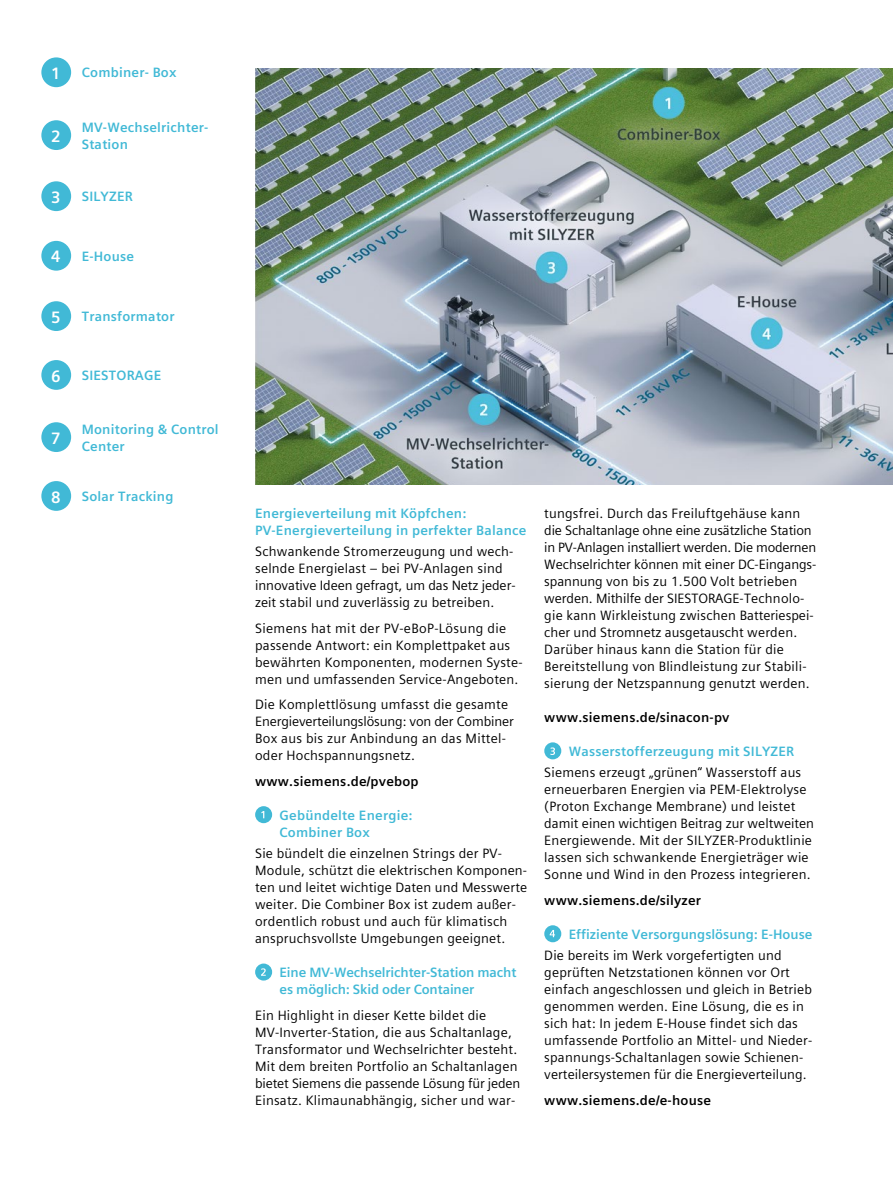
<style>
.page{position:relative;width:893px;height:1191px;background:#fff}
.page>*{position:absolute;margin:0;border:0;box-sizing:border-box;transform-origin:0 0}
.t1{font:700 16.5px "Siemens Sans Global";color:#fff}
.t2{font:13.5px/17px "Siemens Sans Global";letter-spacing:.015em;color:#000}
.t3{font:700 13.5px/17px "Siemens Sans Global";letter-spacing:.015em;color:#41b9d6}
.t4{font:700 13.5px "Siemens Sans Global";letter-spacing:.015em;color:#000}
.t5{font:700 13.5px/17px "Siemens Sans Global";letter-spacing:-.01em;color:#41b9d6}
</style>
<div class="page">
<img style="left:255px;top:68px;width:638px;height:417px">
<div style="left:41px;top:57px;width:30px;height:30px;background:#41b9d6;border-radius:50%"></div>
<div style="left:41px;top:120px;width:30px;height:30px;background:#41b9d6;border-radius:50%"></div>
<div style="left:41px;top:181px;width:30px;height:30px;background:#41b9d6;border-radius:50%"></div>
<div style="left:41px;top:241px;width:30px;height:30px;background:#41b9d6;border-radius:50%"></div>
<div style="left:41px;top:301px;width:30px;height:30px;background:#41b9d6;border-radius:50%"></div>
<div style="left:41px;top:360px;width:30px;height:30px;background:#41b9d6;border-radius:50%"></div>
<div style="left:255px;top:806px;width:17px;height:17px;background:#41b9d6;border-radius:50%"></div>
<div style="left:255px;top:963px;width:17px;height:17px;background:#41b9d6;border-radius:50%"></div>
<svg style="left:261px;top:968px;width:5px;height:7px"></svg>
<div style="left:544px;top:742px;width:17px;height:17px;background:#41b9d6;border-radius:50%"></div>
<svg style="left:550px;top:747px;width:5px;height:8px"></svg>
<div style="left:544px;top:925px;width:17px;height:17px;background:#41b9d6;border-radius:50%"></div>
<svg style="left:550px;top:930px;width:5px;height:7px"></svg>
<div style="left:41px;top:422px;width:30px;height:30px;background:#41b9d6;border-radius:50%"></div>
<div style="left:41px;top:481px;width:30px;height:30px;background:#41b9d6;border-radius:50%"></div>
<p class="t1" style="left:51px;top:60px;width:11px">1</p>
<p class="t3" style="left:82px;top:64px;width:96px">Combiner- Box</p>
<p class="t1" style="left:51px;top:123px;width:11px">2</p>
<p class="t3" style="left:82px;top:119px;width:128px">MV-Wechselrichter-<br>Station</p>
<p class="t1" style="left:51px;top:184px;width:11px">3</p>
<p class="t3" style="left:82px;top:188px;width:52px">SILYZER</p>
<p class="t1" style="left:51px;top:244px;width:11px">4</p>
<p class="t3" style="left:82px;top:248px;width:54px">E-House</p>
<p class="t1" style="left:51px;top:304px;width:11px">5</p>
<p class="t3" style="left:82px;top:308px;width:94px">Transformator</p>
<p class="t1" style="left:51px;top:363px;width:11px">6</p>
<p class="t3" style="left:82px;top:367px;width:81px">SIESTORAGE</p>
<p class="t1" style="left:51px;top:425px;width:11px">7</p>
<p class="t3" style="left:82px;top:420px;width:138px">Monitoring &amp; Control<br>Center</p>
<p class="t1" style="left:51px;top:484px;width:11px">8</p>
<p class="t3" style="left:82px;top:488px;width:93px">Solar Tracking</p>
<p class="t3" style="left:255px;top:505px;width:273px">Energieverteilung mit Köpfchen:<br>PV-Energieverteilung in perfekter Balance</p>
<p class="t2" style="left:255px;top:543px;width:262px">Schwankende Stromerzeugung und wech&shy;selnde Energielast – bei PV-Anlagen sind innovative Ideen gefragt, um das Netz jeder&shy;zeit stabil und zuverlässig zu betreiben.</p>
<p class="t2" style="left:255px;top:619px;width:269px">Siemens hat mit der PV-eBoP-Lösung die passende Antwort: ein Komplettpaket aus bewährten Komponenten, modernen Syste&shy;men und umfassenden Service-Angeboten.</p>
<p class="t2" style="left:255px;top:696px;width:260px">Die Komplettlösung umfasst die gesamte Energieverteilungslösung: von der Combiner Box aus bis zur Anbindung an das Mittel&shy;oder Hochspannungsnetz.</p>
<p class="t4" style="left:255px;top:770px;width:165px">www.siemens.de/pvebop</p>
<p class="t3" style="left:279px;top:806px;width:134px">Gebündelte Energie:<br>Combiner Box</p>
<p class="t2" style="left:255px;top:845px;width:274px">Sie bündelt die einzelnen Strings der PV-Module, schützt die elektrischen Komponen&shy;ten und leitet wichtige Daten und Messwerte weiter. Die Combiner Box ist zudem außer&shy;ordentlich robust und auch für klimatisch anspruchsvollste Umgebungen geeignet.</p>
<p class="t5" style="left:279px;top:964px;width:238px">Eine MV-Wechselrichter-Station macht es möglich: Skid oder Container</p>
<p class="t2" style="left:255px;top:1006px;width:267px">Ein Highlight in dieser Kette bildet die MV-Inverter-Station, die aus Schaltanlage, Transformator und Wechselrichter besteht.<br>Mit dem breiten Portfolio an Schaltanlagen bietet Siemens die passende Lösung für jeden Einsatz. Klimaunabhängig, sicher und war-</p>
<p class="t2" style="left:544px;top:505px;width:274px">tungsfrei. Durch das Freiluftgehäuse kann die Schaltanlage ohne eine zusätzliche Station in PV-Anlagen installiert werden. Die modernen Wechselrichter können mit einer DC-Eingangs&shy;spannung von bis zu 1.500 Volt betrieben werden. Mithilfe der SIESTORAGE-Technolo&shy;gie kann Wirkleistung zwischen Batteriespei&shy;cher und Stromnetz ausgetauscht werden.<br>Darüber hinaus kann die Station für die Bereitstellung von Blindleistung zur Stabili&shy;sierung der Netzspannung genutzt werden.</p>
<p class="t4" style="left:544px;top:707px;width:187px">www.siemens.de/sinacon-pv</p>
<p class="t3" style="left:569px;top:743px;width:227px">Wasserstofferzeugung mit SILYZER</p>
<p class="t2" style="left:544px;top:764px;width:271px">Siemens erzeugt „grünen“ Wasserstoff aus erneuerbaren Energien via PEM-Elektrolyse (Proton Exchange Membrane) und leistet damit einen wichtigen Beitrag zur weltweiten Energiewende. Mit der SILYZER-Produktlinie lassen sich schwankende Energieträger wie Sonne und Wind in den Prozess integrieren.</p>
<p class="t4" style="left:544px;top:889px;width:158px">www.siemens.de/silyzer</p>
<p class="t3" style="left:569px;top:926px;width:245px">Effiziente Versorgungslösung: E-House</p>
<p class="t2" style="left:544px;top:947px;width:269px">Die bereits im Werk vorgefertigten und geprüften Netzstationen können vor Ort einfach angeschlossen und gleich in Betrieb genommen werden. Eine Lösung, die es in sich hat: In jedem E-House findet sich das umfassende Portfolio an Mittel- und Nieder&shy;spannungs-Schaltanlagen sowie Schienen&shy;verteilersystemen für die Energieverteilung.</p>
<p class="t4" style="left:544px;top:1089px;width:168px">www.siemens.de/e-house</p>
</div>
